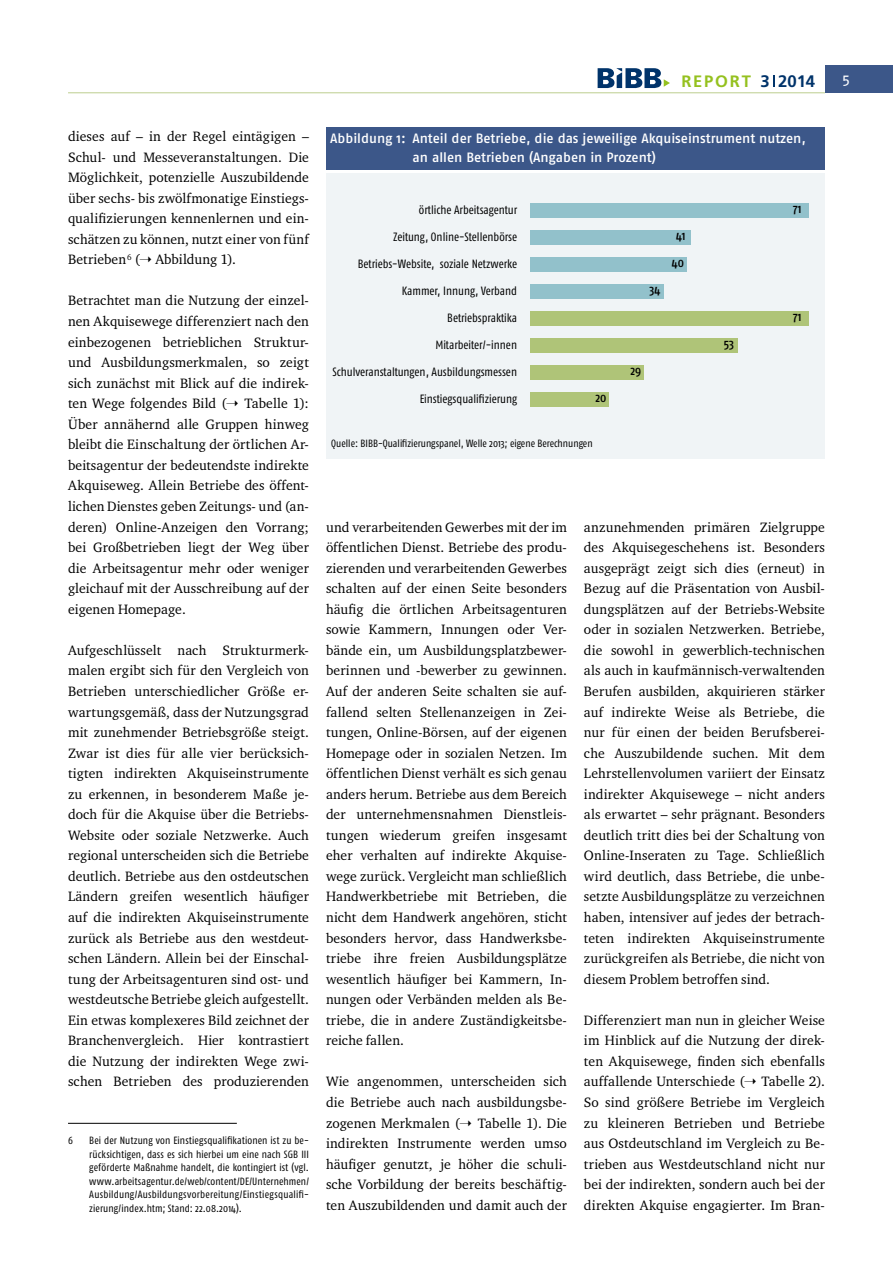
<style>
.page{position:relative;width:893px;height:1263px;background:#fff}
.page>*{position:absolute;margin:0;border:0;box-sizing:border-box;transform-origin:0 0}
.t1{font:700 16.5px "Frutiger";letter-spacing:.11em;color:#95c11f}
.t2{font:15px "Fago No";color:#fff}
.t3{font:13.95px/20.5px "Charter ITC";letter-spacing:.01em;color:#000;text-align:justify}
.t4{font:13.5px/19.5px "Fago No Med";letter-spacing:-.005em;color:#fff}
.t5{font:12.75px/27px "Fago Co Med";color:#000;text-align:center}
.t6{font:12px "Fago Co";color:#000}
.t7{font:10.5px/13.5px "Fago Co";color:#000;text-align:justify}
.s1{font-size:16.65px;color:#00336a}
</style>
<div class="page">
<svg style="left:774px;top:75px;width:1px;height:12px"></svg>
<svg style="left:598px;top:68px;width:72px;height:20px"></svg>
<hr style="left:68px;top:92px;width:757px;height:1px;background:#bdce8f">
<div style="left:825px;top:66px;width:68px;height:27px;background:#3c5789"></div>
<div style="left:326px;top:128px;width:499px;height:42px;background:#3c5789"></div>
<div style="left:326px;top:173px;width:499px;height:286px;background:#f0f4f6"></div>
<div style="left:530px;top:203px;width:279px;height:15px;background:#92c1cb"></div>
<div style="left:530px;top:230px;width:161px;height:15px;background:#92c1cb"></div>
<div style="left:530px;top:257px;width:157px;height:15px;background:#92c1cb"></div>
<div style="left:530px;top:284px;width:134px;height:15px;background:#92c1cb"></div>
<div style="left:530px;top:311px;width:279px;height:15px;background:#afc478"></div>
<div style="left:530px;top:338px;width:208px;height:15px;background:#afc478"></div>
<div style="left:530px;top:365px;width:114px;height:15px;background:#afc478"></div>
<div style="left:530px;top:392px;width:79px;height:15px;background:#afc478"></div>
<hr style="left:68px;top:1123px;width:169px;height:1px;background:#000">
<p class="t1" style="left:681px;top:72px;width:135px">REPORT <span class="s1">3 2014</span></p>
<p class="t2" style="left:842px;top:71px;width:9px">5</p>
<p class="t3" style="left:68px;top:126px;width:242px">dieses auf – in der Regel eintägigen – Schul- und Messeveranstaltungen. Die Möglichkeit, potenzielle Auszubildende über sechs- bis zwölfmonatige Einstiegs&shy;qualifizierungen kennenlernen und ein&shy;schätzen zu können, nutzt einer von fünf Betrieben<sup>6</sup> (➝ Abbildung 1).</p>
<p class="t3" style="left:68px;top:290px;width:242px">Betrachtet man die Nutzung der einzel&shy;nen Akquisewege differenziert nach den einbezogenen betrieblichen Struktur&shy;und Ausbildungsmerkmalen, so zeigt sich zunächst mit Blick auf die indirek&shy;ten Wege folgendes Bild (➝ Tabelle 1):<br>Über annähernd alle Gruppen hinweg bleibt die Einschaltung der örtlichen Ar&shy;beitsagentur der bedeutendste indirekte Akquiseweg. Allein Betriebe des öffent&shy;lichen Dienstes geben Zeitungs- und (an&shy;deren) Online-Anzeigen den Vorrang; bei Großbetrieben liegt der Weg über die Arbeitsagentur mehr oder weniger gleichauf mit der Ausschreibung auf der eigenen Homepage.</p>
<p class="t3" style="left:68px;top:639px;width:242px">Aufgeschlüsselt nach Strukturmerk&shy;malen ergibt sich für den Vergleich von Betrieben unterschiedlicher Größe er&shy;wartungsgemäß, dass der Nutzungsgrad mit zunehmender Betriebsgröße steigt.<br>Zwar ist dies für alle vier berücksich&shy;tigten indirekten Akquiseinstrumente zu erkennen, in besonderem Maße je&shy;doch für die Akquise über die Betriebs-Website oder soziale Netzwerke. Auch regional unterscheiden sich die Betriebe deutlich. Betriebe aus den ostdeutschen Ländern greifen wesentlich häufiger auf die indirekten Akquiseinstrumente zurück als Betriebe aus den westdeut&shy;schen Ländern. Allein bei der Einschal&shy;tung der Arbeitsagenturen sind ost- und westdeutsche Betriebe gleich aufgestellt.<br>Ein etwas komplexeres Bild zeichnet der Branchenvergleich. Hier kontrastiert die Nutzung der indirekten Wege zwi&shy;schen Betrieben des produzierenden</p>
<p class="t7" style="left:68px;top:1134px;width:6px">6</p>
<p class="t7" style="left:89px;top:1134px;width:221px">Bei der Nutzung von Einstiegsqualifikationen ist zu be&shy;rücksichtigen, dass es sich hierbei um eine nach SGB III geförderte Maßnahme handelt, die kontingiert ist (vgl. www.arbeitsagentur.de/web/content/DE/Unternehmen/ Ausbildung/Ausbildungsvorbereitung/Einstiegsqualifi&shy;zierung/index.htm; Stand: 22.08.2014).</p>
<p class="t4" style="left:412px;top:128px;width:395px;text-indent:-82px">Abbildung 1: Anteil der Betriebe, die das jeweilige Akquiseinstrument nutzen, an allen Betrieben (Angaben in Prozent)</p>
<p class="t6" style="left:419px;top:203px;width:100px">örtliche Arbeitsagentur</p>
<p class="t6" style="left:393px;top:230px;width:125px">Zeitung, Online-Stellenbörse</p>
<p class="t6" style="left:358px;top:257px;width:161px">Betriebs-Website, soziale Netzwerke</p>
<p class="t6" style="left:402px;top:284px;width:117px">Kammer, Innung, Verband</p>
<p class="t6" style="left:447px;top:311px;width:71px">Betriebspraktika</p>
<p class="t6" style="left:435px;top:338px;width:83px">Mitarbeiter/-innen</p>
<p class="t6" style="left:332px;top:365px;width:186px">Schulveranstaltungen, Ausbildungsmessen</p>
<p class="t6" style="left:420px;top:392px;width:99px">Einstiegsqualifizierung</p>
<p class="t5" style="left:595px;top:384px;width:12px">20</p>
<p class="t7" style="left:331px;top:436px;width:263px">Quelle: BIBB-Qualifizierungspanel, Welle 2013; eigene Berechnungen</p>
<p class="t5" style="left:650px;top:276px;width:12px">34</p>
<p class="t5" style="left:672px;top:222px;width:15px">41<br>40</p>
<p class="t5" style="left:630px;top:357px;width:12px">29</p>
<p class="t5" style="left:724px;top:330px;width:12px">53</p>
<p class="t5" style="left:793px;top:195px;width:10px">71</p>
<p class="t5" style="left:793px;top:303px;width:10px">71</p>
<p class="t3" style="left:326px;top:516px;width:242px">und verarbeitenden Gewerbes mit der im öffentlichen Dienst. Betriebe des produ&shy;zierenden und verarbeitenden Gewerbes schalten auf der einen Seite besonders häufig die örtlichen Arbeitsagenturen sowie Kammern, Innungen oder Ver&shy;bände ein, um Ausbildungsplatzbewer&shy;berinnen und -bewerber zu gewinnen.<br>Auf der anderen Seite schalten sie auf&shy;fallend selten Stellenanzeigen in Zei&shy;tungen, Online-Börsen, auf der eigenen Homepage oder in sozialen Netzen. Im öffentlichen Dienst verhält es sich genau anders herum. Betriebe aus dem Bereich der unternehmensnahmen Dienstleis&shy;tungen wiederum greifen insgesamt eher verhalten auf indirekte Akquise&shy;wege zurück. Vergleicht man schließlich Handwerkbetriebe mit Betrieben, die nicht dem Handwerk angehören, sticht besonders hervor, dass Handwerksbe&shy;triebe ihre freien Ausbildungsplätze wesentlich häufiger bei Kammern, In&shy;nungen oder Verbänden melden als Be&shy;triebe, die in andere Zuständigkeitsbe&shy;reiche fallen.</p>
<p class="t3" style="left:326px;top:1071px;width:242px">Wie angenommen, unterscheiden sich die Betriebe auch nach ausbildungsbe&shy;zogenen Merkmalen (➝ Tabelle 1). Die indirekten Instrumente werden umso häufiger genutzt, je höher die schuli&shy;sche Vorbildung der bereits beschäftig&shy;ten Auszubildenden und damit auch der</p>
<p class="t3" style="left:584px;top:516px;width:242px">anzunehmenden primären Zielgruppe des Akquisegeschehens ist. Besonders ausgeprägt zeigt sich dies (erneut) in Bezug auf die Präsentation von Ausbil&shy;dungsplätzen auf der Betriebs-Website oder in sozialen Netzwerken. Betriebe, die sowohl in gewerblich-technischen als auch in kaufmännisch-verwaltenden Berufen ausbilden, akquirieren stärker auf indirekte Weise als Betriebe, die nur für einen der beiden Berufsberei&shy;che Auszubildende suchen. Mit dem Lehrstellenvolumen variiert der Einsatz indirekter Akquisewege – nicht anders als erwartet – sehr prägnant. Besonders deutlich tritt dies bei der Schaltung von Online-Inseraten zu Tage. Schließlich wird deutlich, dass Betriebe, die unbe&shy;setzte Ausbildungsplätze zu verzeichnen haben, intensiver auf jedes der betrach&shy;teten indirekten Akquiseinstrumente zurückgreifen als Betriebe, die nicht von diesem Problem betroffen sind.</p>
<p class="t3" style="left:584px;top:1009px;width:242px">Differenziert man nun in gleicher Weise im Hinblick auf die Nutzung der direk&shy;ten Akquisewege, finden sich ebenfalls auffallende Unterschiede (➝ Tabelle 2).<br>So sind größere Betriebe im Vergleich zu kleineren Betrieben und Betriebe aus Ostdeutschland im Vergleich zu Be&shy;trieben aus Westdeutschland nicht nur bei der indirekten, sondern auch bei der direkten Akquise engagierter. Im Bran-</p>
</div>
